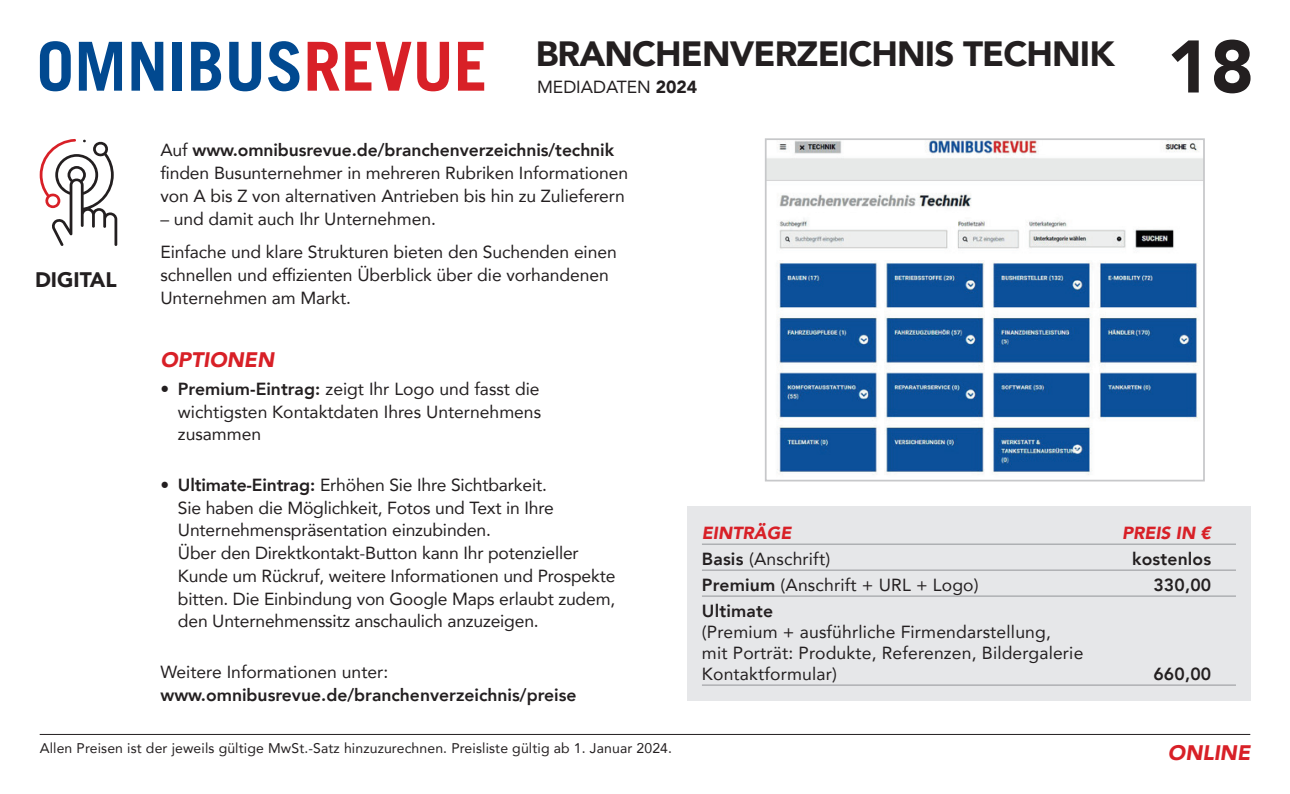
<style>
.page{position:relative;width:1290px;height:794px;background:#fff}
.page>*{position:absolute;margin:0;border:0;box-sizing:border-box;transform-origin:0 0}
.t1{font:900 73.5px "Avenir";color:#231f20}
.t2{font:900 35px "Avenir";letter-spacing:-.025em;color:#231f20}
.t3{font:italic 900 21px "Avenir";color:#d82027}
.t4{font:900 21px "Avenir";color:#231f20}
.t5{font:17.5px/22.8px "Avenir";letter-spacing:-.005em;color:#231f20}
.t6{font:800 17.5px "Avenir";color:#231f20}
.t7{font:italic 900 17.5px "Avenir";color:#d82027}
.t8{font:14px "Avenir";letter-spacing:.01em;color:#231f20}
.s1{font-weight:900}
.s2{font-weight:800}
</style>
<div class="page">
<hr style="left:40px;top:734px;width:1210px;height:1px;background:#231f20">
<svg style="left:172px;top:42px;width:1px;height:49px"></svg>
<svg style="left:39px;top:41px;width:83px;height:51px"></svg>
<svg style="left:131px;top:41px;width:33px;height:50px"></svg>
<div style="left:173px;top:42px;width:9px;height:49px;background:#014990"></div>
<svg style="left:191px;top:41px;width:259px;height:51px"></svg>
<svg style="left:458px;top:41px;width:27px;height:50px"></svg>
<img style="left:768px;top:141px;width:434px;height:334px">
<div style="left:765px;top:138px;width:440px;height:343px;border:2px solid #c7c8ca"></div>
<svg style="left:40px;top:139px;width:77px;height:107px"></svg>
<div style="left:687px;top:506px;width:564px;height:195px;background:#e6e7e9"></div>
<hr style="left:702px;top:544px;width:534px;height:1px;background:#939598">
<hr style="left:702px;top:570px;width:534px;height:1px;background:#939598">
<hr style="left:702px;top:596px;width:534px;height:1px;background:#939598">
<hr style="left:702px;top:685px;width:534px;height:1px;background:#939598">
<p class="t4" style="left:35px;top:261px;width:83px">DIGITAL</p>
<h2 class="t2" style="left:536px;top:24px;width:580px">BRANCHENVERZEICHNIS TECHNIK</h2>
<p class="t5" style="left:537px;top:75px;width:162px">MEDIADATEN <span class="s1">2024</span></p>
<p class="t5" style="left:160px;top:138px;width:469px">Auf <span class="s2">www.omnibusrevue.de/branchenverzeichnis/technik </span>finden Busunternehmer in mehreren Rubriken Informationen von A bis Z von alternativen Antrieben bis hin zu Zulieferern</p>
<p class="t5" style="left:160px;top:201px;width:458px;line-height:33.2px">– und damit auch Ihr Unternehmen.<br>Einfache und klare Strukturen bieten den Suchenden einen</p>
<p class="t5" style="left:160px;top:263px;width:450px">schnellen und effizienten Überblick über die vorhandenen<br>Unternehmen am Markt.</p>
<h1 class="t1" style="left:1167px;top:4px;width:89px">18</h1>
<p class="t3" style="left:160px;top:342px;width:115px">OPTIONEN</p>
<p class="t5" style="left:178px;top:377px;width:365px;text-align:justify;text-indent:-18px"><span class="s2">• Premium-Eintrag:</span> zeigt Ihr Logo und fasst die wichtigsten Kontaktdaten Ihres Unternehmens zusammen</p>
<p class="t5" style="left:178px;top:473px;width:439px;text-indent:-18px"><span class="s2">• Ultimate-Eintrag:</span> Erhöhen Sie Ihre Sichtbarkeit.<br>Sie haben die Möglichkeit, Fotos und Text in Ihre Unternehmenspräsentation einzubinden.<br>Über den Direktkontakt-Button kann Ihr potenzieller Kunde um Rückruf, weitere Informationen und Prospekte bitten. Die Einbindung von Google Maps erlaubt zudem, den Unternehmenssitz anschaulich anzuzeigen.</p>
<p class="t5" style="left:160px;top:660px;width:229px">Weitere Informationen unter:</p>
<p class="t6" style="left:160px;top:681px;width:418px">www.omnibusrevue.de/branchenverzeichnis/preise</p>
<p class="t7" style="left:702px;top:518px;width:91px">EINTRÄGE</p>
<p class="t7" style="left:1122px;top:518px;width:90px">PREIS IN €</p>
<p class="t5" style="left:702px;top:547px;width:130px"><span class="s2">Basis</span> (Anschrift)</p>
<p class="t6" style="left:1132px;top:545px;width:81px">kostenlos</p>
<p class="t5" style="left:702px;top:573px;width:278px"><span class="s2">Premium</span> (Anschrift + URL + Logo)</p>
<p class="t6" style="left:1153px;top:571px;width:59px">330,00</p>
<p class="t6" style="left:702px;top:597px;width:73px">Ultimate</p>
<p class="t5" style="left:702px;top:621px;width:383px;line-height:21px">(Premium + ausführliche Firmendarstellung,<br>mit Porträt: Produkte, Referenzen, Bildergalerie<br>Kontaktformular)</p>
<p class="t6" style="left:1153px;top:660px;width:59px">660,00</p>
<p class="t8" style="left:40px;top:737px;width:634px">Allen Preisen ist der jeweils gültige MwSt.-Satz hinzuzurechnen. Preisliste gültig ab 1. Januar 2024.</p>
<p class="t3" style="left:1168px;top:735px;width:84px">ONLINE</p>
</div>
